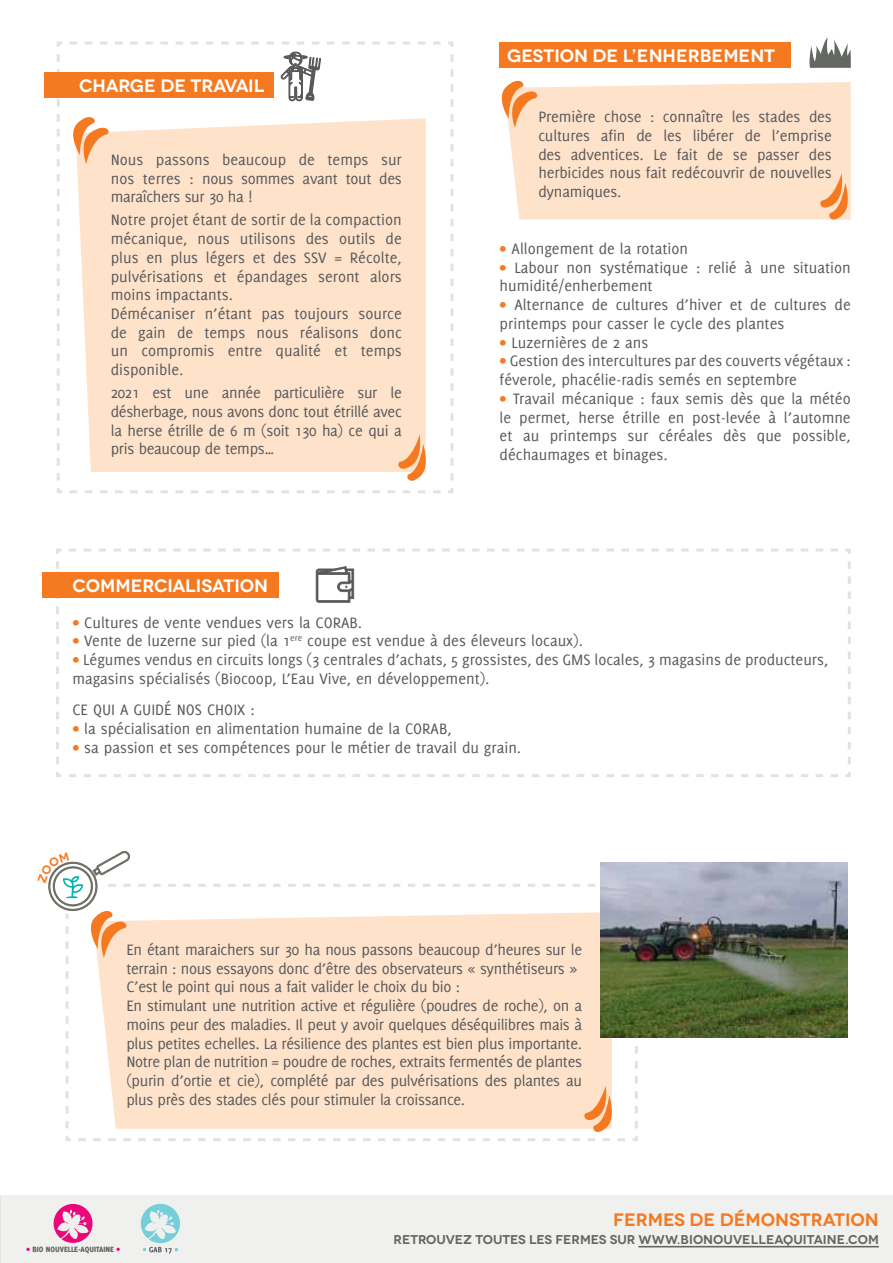
<style>
.page{position:relative;width:893px;height:1263px;background:#fff}
.page>*{position:absolute;margin:0;border:0;box-sizing:border-box;transform-origin:0 0}
.t1{font:600 18px "Novecentowide";color:#fff}
.t2{font:600 18px "Novecentowide";letter-spacing:-.005em;color:#f47920}
.t3{font:16.5px/18.8px "Delicious";color:#58595b}
.t4{font:16.5px/18.8px "Delicious";letter-spacing:-.02em;color:#58595b}
.t5{font:600 12.75px "Novecentowide";color:#62675f}
.t6{font:800 8.4px "Delicious";color:#5e645c}
.s1{color:#f47920}
.s2{color:#ed0677}
</style>
<div class="page">
<div style="left:0;top:1195px;width:893px;height:68px;background:#f0f0ef"></div>
<hr style="left:638px;top:1246px;width:241px;height:1px;background:#62675f">
<svg style="left:54px;top:1204px;width:39px;height:39px"></svg>
<svg style="left:141px;top:1204px;width:39px;height:49px"></svg>
<svg style="left:55px;top:41px;width:399px;height:452px"></svg>
<div style="left:44px;top:73px;width:230px;height:25px;background:#f47920"></div>
<svg style="left:66px;top:42px;width:375px;height:60px"></svg>
<div style="left:76px;top:118px;width:350px;height:316px;background:#fee2ca"></div>
<svg style="left:67px;top:110px;width:45px;height:54px"></svg>
<svg style="left:70px;top:434px;width:374px;height:59px"></svg>
<svg style="left:56px;top:548px;width:795px;height:229px"></svg>
<svg style="left:316px;top:566px;width:38px;height:37px"></svg>
<div style="left:42px;top:572px;width:237px;height:26px;background:#f47920"></div>
<div style="left:500px;top:43px;width:291px;height:25px;background:#f47920"></div>
<div style="left:509px;top:82px;width:342px;height:138px;background:#fee2ca"></div>
<svg style="left:501px;top:80px;width:40px;height:48px"></svg>
<svg style="left:818px;top:173px;width:33px;height:47px;background:#fac094"></svg>
<img style="left:629px;top:862px;width:219px;height:176px">
<svg style="left:809px;top:38px;width:42px;height:30px"></svg>
<svg style="left:48px;top:851px;width:581px;height:290px"></svg>
<p class="t1" style="left:79px;top:75px;width:187px">CHARGE DE TRAVAIL</p>
<p class="t3" style="left:111px;top:150px;width:293px;text-align:justify">Nous passons beaucoup de temps sur nos terres : nous sommes avant tout des maraîchers sur 30 ha !</p>
<p class="t3" style="left:111px;top:210px;width:293px">N otre projet étant de sortir de la compaction mécanique, nous utilisons des outils de plus en plus légers et des SSV = Récolte, pulvérisations et épandages seront alors moins impactants.<br>Démécaniser n’étant pas toujours source de gain de temps nous réalisons donc un compromis entre qualité et temps disponible.</p>
<p class="t3" style="left:111px;top:383px;width:293px;text-align:justify">2021 est une année particulière sur le désherbage, nous avons donc tout étrillé avec la herse étrille de 6 m (soit 130 ha) ce qui a pris beaucoup de temps…</p>
<p class="t1" style="left:507px;top:45px;width:270px">GESTION DE L’ENHERBEMENT</p>
<p class="t3" style="left:538px;top:107px;width:295px;text-align:justify">Première chose : connaître les stades des cultures afin de les libérer de l’emprise des adventices. Le fait de se passer des herbicides nous fait redécouvrir de nouvelles dynamiques.</p>
<p class="t3" style="left:500px;top:239px;width:190px"><span class="s1">•</span> Allongement de la rotation</p>
<p class="t3" style="left:500px;top:258px;width:353px"><span class="s1">•</span> Labour non systématique : relié à une situation humidité/enherbement</p>
<p class="t3" style="left:500px;top:295px;width:353px"><span class="s1">•</span> Alternance de cultures d’hiver et de cultures de printemps pour casser le cycle des plantes</p>
<p class="t3" style="left:500px;top:333px;width:150px"><span class="s1">•</span> Luzernières de 2 ans</p>
<p class="t3" style="left:500px;top:351px;width:353px"><span class="s1">•</span> Gestion des intercultures par des couverts végétaux : féverole, phacélie-radis semés en septembre</p>
<p class="t3" style="left:500px;top:389px;width:353px;text-align:justify"><span class="s1">•</span> Travail mécanique : faux semis dès que la météo le permet, herse étrille en post-levée à l’automne et au printemps sur céréales dès que possible, déchaumages et binages.</p>
<p class="t1" style="left:72px;top:575px;width:197px">COMMERCIALISATION</p>
<p class="t3" style="left:72px;top:612px;width:291px"><span class="s1">•</span> Cultures de vente vendues vers la CORAB.</p>
<p class="t3" style="left:72px;top:631px;width:512px"><span class="s1">•</span> Vente de luzerne sur pied (la 1<sup>ere</sup> coupe est vendue à des éleveurs locaux).</p>
<p class="t3" style="left:72px;top:650px;width:757px"><span class="s1">•</span> Légumes vendus en circuits longs (3 centrales d’achats, 5 grossistes, des GMS locales, 3 magasins de producteurs, magasins spécialisés (Biocoop, L’Eau Vive, en développement).</p>
<p class="t3" style="left:72px;top:700px;width:184px">Ce qui a guidé nos choix :</p>
<p class="t3" style="left:72px;top:719px;width:381px"><span class="s1">•</span> la spécialisation en alimentation humaine de la CORAB,</p>
<p class="t3" style="left:72px;top:738px;width:450px"><span class="s1">•</span> sa passion et ses compétences pour le métier de travail du grain.</p>
<p class="t4" style="left:126px;top:940px;width:457px">En étant maraichers sur 30 ha nous passons beaucoup d’heures sur le terrain : nous essayons donc d’être des observateurs « synthétiseurs » C’est le point qui nous a fait valider le choix du bio :<br>En stimulant une nutrition active et régulière (poudres de roche), on a moins peur des maladies. I l peut y avoir quelques déséquilibres mais à plus petites echelles. La résilience des plantes est bien plus importante.<br>N otre plan de nutrition = poudre de roches, extraits fermentés de plantes (purin d’ortie et cie), complété par des pulvérisations des plantes au plus près des stades clés pour stimuler la croissance.</p>
<p class="t6" style="left:26px;top:1244px;width:95px"><span class="s2">•</span> BIO NOUVELLE-AQUITAINE <span class="s2">•</span></p>
<p class="t2" style="left:613px;top:1209px;width:267px">FERMES DE DÉMONSTRATION</p>
<p class="t5" style="left:394px;top:1232px;width:487px">RETROUVEZ TOUTES LES FERMES SUR WWW.BIONOUVELLEAQUITAINE.COM</p>
</div>
